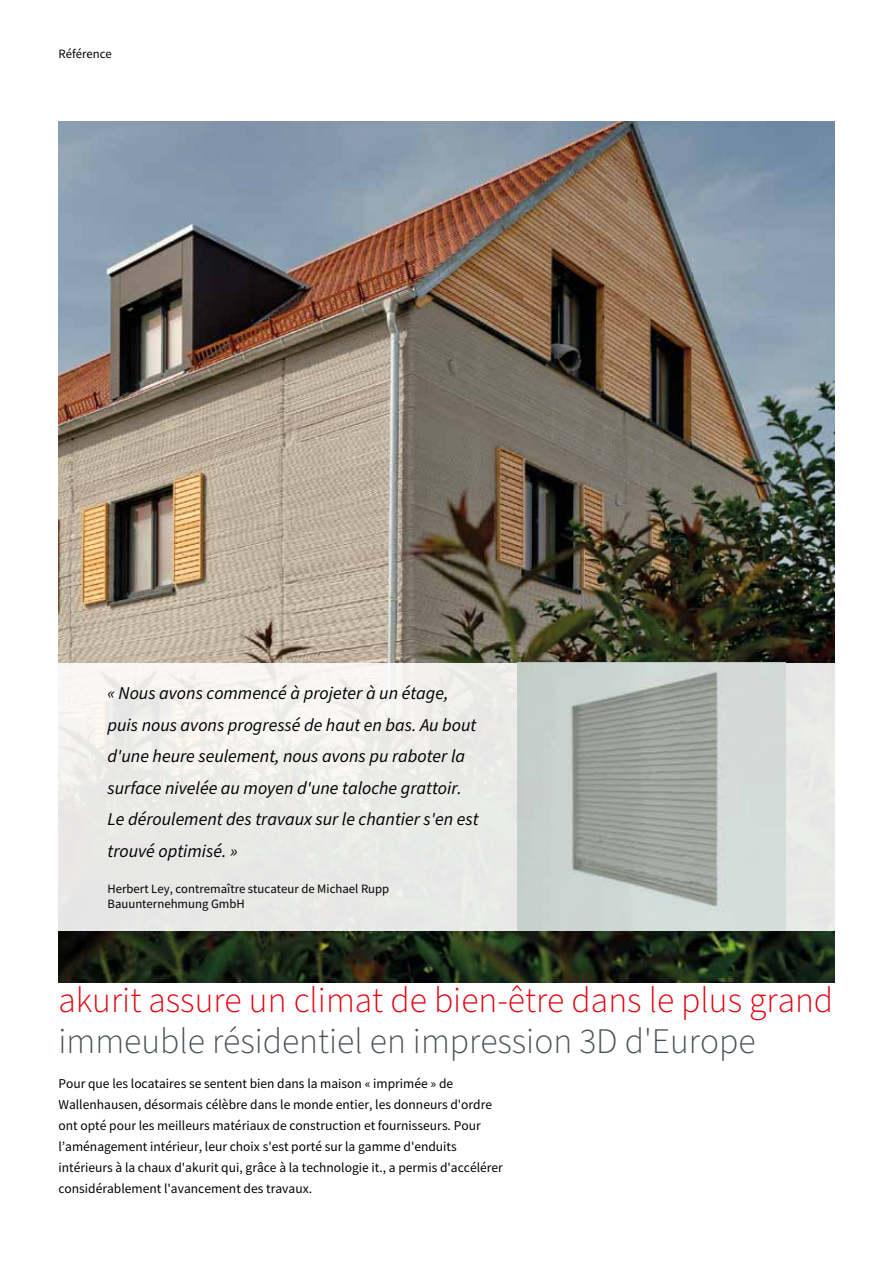
<style>
.page{position:relative;width:893px;height:1263px;background:#fff}
.page>*{position:absolute;margin:0;border:0;box-sizing:border-box;transform-origin:0 0}
.t1{font:300 36px "Source Sans Pro";color:#e3000f}
.t2{font:300 36px "Source Sans Pro";color:#485155}
.t3{font:italic 18px/31.5px "Source Sans Pro";color:#000}
.t4{font:13.5px/21px "Source Sans Pro";color:#000}
.t5{font:12.75px/15.3px "Source Sans Pro";color:#000}
</style>
<div class="page">
<img style="left:58px;top:121px;width:776px;height:861px">
<svg style="left:58px;top:663px;width:777px;height:268px;fill:#e9eae7"></svg>
<img style="left:518px;top:663px;width:267px;height:268px">
<p class="t5" style="left:58px;top:47px;width:55px">Référence</p>
<p class="t3" style="left:108px;top:678px;width:372px">« Nous avons commencé à projeter à un étage, puis nous avons progressé de haut en bas. Au bout d'une heure seulement, nous avons pu raboter la surface nivelée au moyen d'une taloche grattoir.<br>Le déroulement des travaux sur le chantier s'en est trouvé optimisé. »</p>
<p class="t5" style="left:108px;top:881px;width:283px">Herbert Ley, contremaître stucateur de Michael Rupp<br>Bauunternehmung GmbH</p>
<h1 class="t1" style="left:58px;top:976px;width:776px">akurit assure un climat de bien-être dans le plus grand</h1>
<h1 class="t2" style="left:58px;top:1017px;width:699px">immeuble résidentiel en impression 3D d'Europe</h1>
<p class="t4" style="left:58px;top:1072px;width:446px">Pour que les locataires se sentent bien dans la maison « imprimée » de Wallenhausen, désormais célèbre dans le monde entier, les donneurs d'ordre ont opté pour les meilleurs matériaux de construction et fournisseurs. Pour l’aménagement intérieur, leur choix s'est porté sur la gamme d'enduits intérieurs à la chaux d'akurit qui, grâce à la technologie it., a permis d'accélérer considérablement l'avancement des travaux.</p>
</div>
